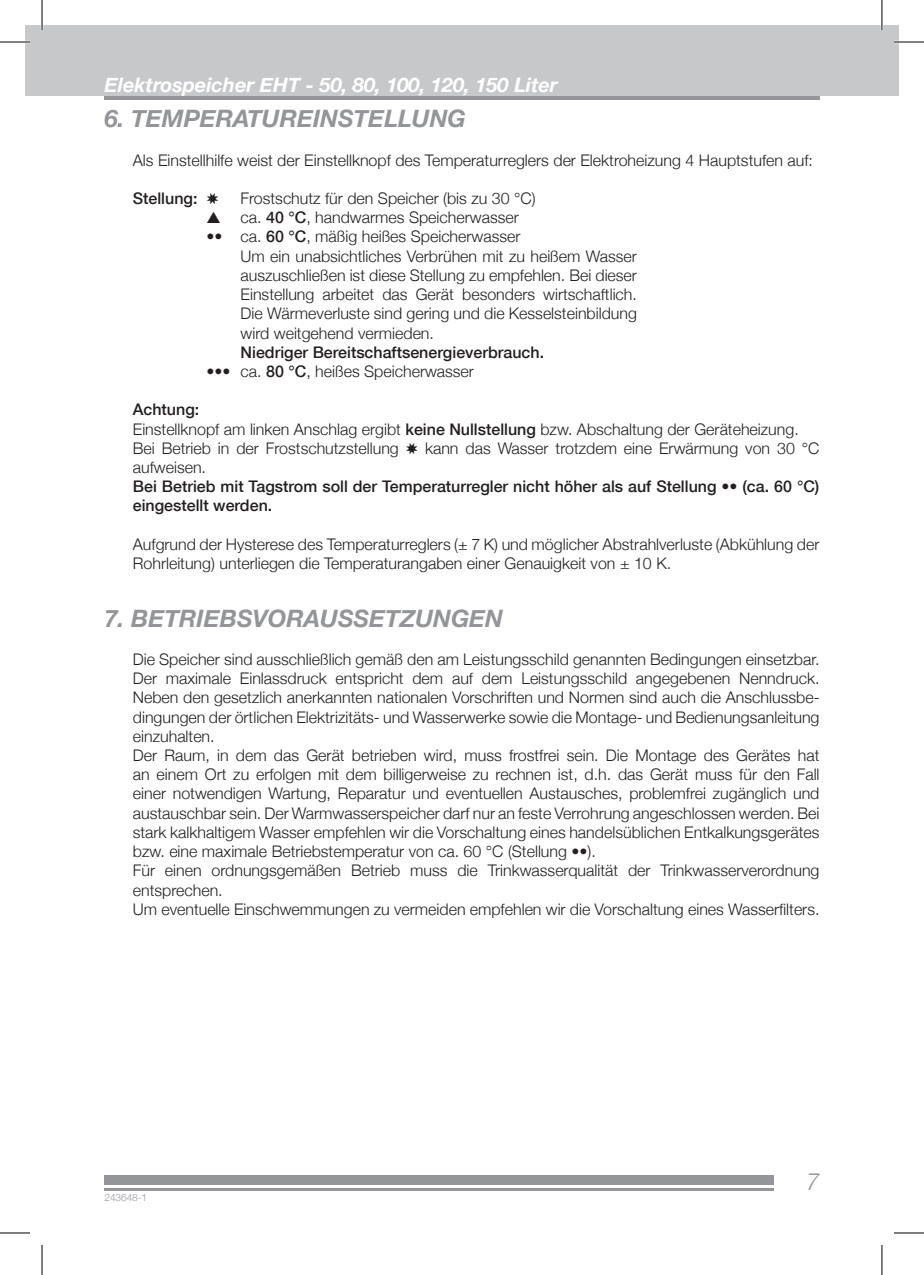
<style>
.page{position:relative;width:924px;height:1275px;background:#fff}
.page>*{position:absolute;margin:0;border:0;box-sizing:border-box;transform-origin:0 0}
.t1{font:italic 700 24px "Helvetica Neue";color:#939598}
.t2{font:italic 300 24px "Helvetica Neue";color:#939598}
.t3{font:italic 700 20px "Helvetica Neue";color:#fff}
.t4{font:300 16px/19.2px "Helvetica Neue";color:#231f20}
.t5{font:500 16px/19.2px "Helvetica Neue";color:#231f20}
.t6{font:300 10px "Helvetica Neue";color:#939598}
.s1{font-weight:500}
</style>
<div class="page">
<div style="left:42px;top:25px;width:856px;height:71px;background:#c7c8ca"></div>
<div style="left:25px;top:25px;width:17px;height:71px;background:#c7c8ca"></div>
<hr style="left:104px;top:96px;width:715px;height:4px;background:#939598">
<div style="left:104px;top:1174px;width:669px;height:10px;background:#939598"></div>
<hr style="left:104px;top:1188px;width:669px;height:3px;background:#939598">
<hr style="left:0;top:41px;width:30px;height:2px;background:#fff">
<hr style="left:893px;top:41px;width:30px;height:2px;background:#fff">
<hr style="left:41px;top:0;width:2px;height:30px;background:#fff">
<hr style="left:880px;top:0;width:2px;height:30px;background:#fff">
<hr style="left:0;top:42px;width:30px;height:1px;background:#000">
<hr style="left:893px;top:42px;width:30px;height:1px;background:#000">
<hr style="left:0;top:1232px;width:30px;height:1px;background:#000">
<hr style="left:893px;top:1232px;width:30px;height:1px;background:#000">
<hr style="left:42px;top:0;width:1px;height:30px;background:#000">
<hr style="left:42px;top:1245px;width:1px;height:30px;background:#000">
<hr style="left:881px;top:0;width:1px;height:30px;background:#000">
<hr style="left:881px;top:1245px;width:1px;height:30px;background:#000">
<p class="t3" style="left:104px;top:73px;width:454px">Elektrospeicher EHT - 50, 80, 100, 120, 150 Liter</p>
<h1 class="t1" style="left:104px;top:104px;width:362px">6. TEMPERATUREINSTELLUNG</h1>
<p class="t4" style="left:133px;top:150px;width:681px">Als Einstellhilfe weist der Einstellknopf des Temperaturreglers der Elektroheizung 4 Hauptstufen auf:</p>
<p class="t5" style="left:133px;top:188px;width:87px">Stellung: ✸</p>
<p class="t4" style="left:240px;top:188px;width:296px">Frostschutz für den Speicher (bis zu 30 °C)</p>
<p class="t4" style="left:206px;top:208px;width:313px">▲ ca. <span class="s1">40 °C</span>, handwarmes Speicherwasser</p>
<p class="t4" style="left:240px;top:227px;width:398px;text-indent:-34px">•• ca. <span class="s1">60 °C</span>, mäßig heißes Speicherwasser<br>Um ein unabsichtliches Verbrühen mit zu heißem Wasser auszuschließen ist diese Stellung zu empfehlen. Bei dieser Einstellung arbeitet das Gerät besonders wirtschaftlich.<br>Die Wärmeverluste sind gering und die Kesselsteinbildung wird weitgehend vermieden.</p>
<p class="t5" style="left:240px;top:342px;width:305px">Niedriger Bereitschaftsenergieverbrauch.</p>
<p class="t4" style="left:206px;top:361px;width:269px">••• ca. <span class="s1">80 °C</span>, heißes Speicherwasser</p>
<p class="t4" style="left:133px;top:400px;width:688px"><span class="s1">Achtung:<br></span>Einstellknopf am linken Anschlag ergibt <span class="s1">keine Nullstellung</span> bzw. Abschaltung der Geräteheizung.<br>Bei Betrieb in der Frostschutzstellung ✸ kann das Wasser trotzdem eine Erwärmung von 30 °C aufweisen.</p>
<p class="t5" style="left:133px;top:476px;width:687px">Bei Betrieb mit Tagstrom soll der Temperaturregler nicht höher als auf Stellung •• (ca. 60 °C) eingestellt werden.</p>
<p class="t4" style="left:133px;top:534px;width:687px">Aufgrund der Hysterese des Temperaturreglers (± 7 K) und möglicher Abstrahlverluste (Abkühlung der<br>Rohrleitung) unterliegen die Temperaturangaben einer Genauigkeit von ± 10 K.</p>
<h1 class="t1" style="left:104px;top:603px;width:400px">7. BETRIEBSVORAUSSETZUNGEN</h1>
<p class="t4" style="left:133px;top:649px;width:688px">Die Speicher sind ausschließlich gemäß den am Leistungsschild genannten Bedingungen einsetzbar.<br>Der maximale Einlassdruck entspricht dem auf dem Leistungsschild angegebenen Nenndruck.<br>Neben den gesetzlich anerkannten nationalen Vorschriften und Normen sind auch die Anschlussbe&shy;dingungen der örtlichen Elektrizitäts- und Wasserwerke sowie die Montage- und Bedienungsanleitung einzuhalten.<br>Der Raum, in dem das Gerät betrieben wird, muss frostfrei sein. Die Montage des Gerätes hat an einem Ort zu erfolgen mit dem billigerweise zu rechnen ist, d.h. das Gerät muss für den Fall einer notwendigen Wartung, Reparatur und eventuellen Austausches, problemfrei zugänglich und austauschbar sein. Der Warmwasserspeicher darf nur an feste Verrohrung angeschlossen werden. Bei stark kalkhaltigem Wasser empfehlen wir die Vorschaltung eines handelsüblichen Entkalkungsgerätes bzw. eine maximale Betriebstemperatur von ca. 60 °C (Stellung ••).<br>Für einen ordnungsgemäßen Betrieb muss die Trinkwasserqualität der Trinkwasserverordnung entsprechen.<br>Um eventuelle Einschwemmungen zu vermeiden empfehlen wir die Vorschaltung eines Wasserfilters.</p>
<p class="t6" style="left:104px;top:1191px;width:44px">243648-1</p>
<h1 class="t2" style="left:805px;top:1167px;width:15px">7</h1>
</div>
